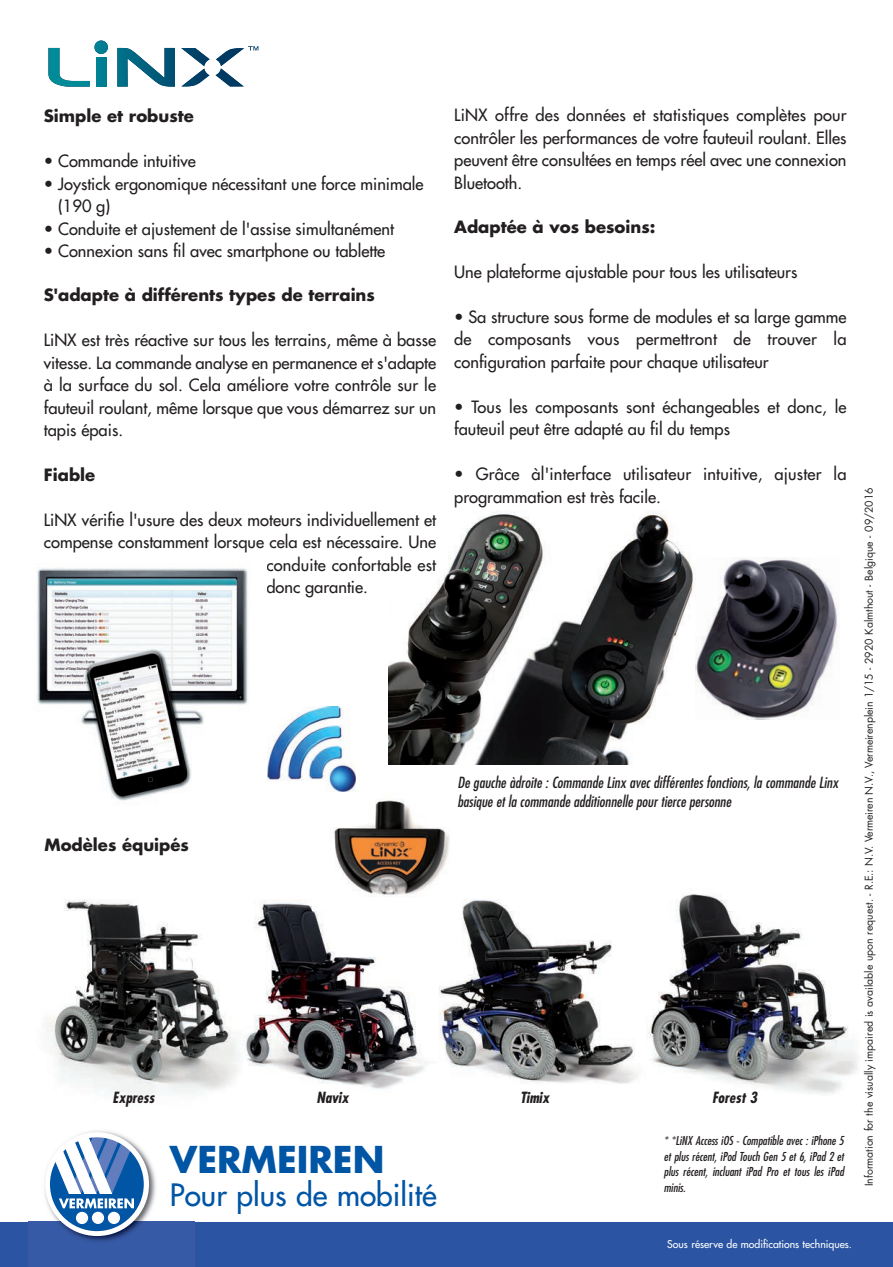
<style>
.page{position:relative;width:893px;height:1267px;background:#fff}
.page>*{position:absolute;margin:0;border:0;box-sizing:border-box;transform-origin:0 0}
.t1{font:700 36px "Futura";color:#0155a5}
.t2{font:30px "Futura";color:#0155a5}
.t3{font:16.5px/22.5px "Futura";color:#231f20}
.t4{font:700 16.5px "Futura";color:#231f20}
.t5{font:italic condensed 15px/19.4px "Futura";color:#231f20}
.t6{font:italic 700 condensed 15px "Futura";color:#231f20}
.t7{font:italic condensed 12px/15.6px "Futura";color:#231f20;text-align:justify}
.t8{font:10.5px "Futura";color:#231f20}
.t9{font:10.5px "Futura";color:#fff}
</style>
<div class="page">
<img style="left:388px;top:511px;width:306px;height:254px">
<div style="left:0;top:1222px;width:893px;height:45px;background:#2b55a3"></div>
<img style="left:28px;top:1131px;width:167px;height:136px">
<svg style="left:45px;top:1132px;width:104px;height:104px"></svg>
<svg style="left:48px;top:48px;width:42px;height:39px"></svg>
<div style="left:96px;top:58px;width:11px;height:29px;background:#007e93"></div>
<svg style="left:117px;top:48px;width:58px;height:39px"></svg>
<div style="left:94px;top:40px;width:14px;height:14px;background:#007e93;border-radius:50%"></div>
<svg style="left:181px;top:46px;width:77px;height:41px"></svg>
<img style="left:695px;top:557px;width:143px;height:163px">
<img style="left:45px;top:894px;width:813px;height:202px">
<img style="left:37px;top:568px;width:211px;height:233px">
<img style="left:320px;top:800px;width:136px;height:109px">
<img style="left:268px;top:706px;width:87px;height:86px">
<p class="t4" style="left:44px;top:109px;width:152px">Simple et robuste</p>
<p class="t3" style="left:44px;top:151px;width:154px">• Commande intuitive</p>
<p class="t3" style="left:58px;top:173px;width:367px;text-indent:-14px">• Joystick ergonomique nécessitant une force minimale (190 g)</p>
<p class="t3" style="left:44px;top:218px;width:352px">• Conduite et ajustement de l'assise simultanément</p>
<p class="t3" style="left:44px;top:241px;width:343px">• Connexion sans fil avec smartphone ou tablette</p>
<p class="t4" style="left:44px;top:288px;width:333px">S'adapte à différents types de terrains</p>
<p class="t3" style="left:44px;top:330px;width:394px;text-align:justify">LiNX est très réactive sur tous les terrains, même à basse vitesse. La commande analyse en permanence et s'adapte à la surface du sol. Cela améliore votre contrôle sur le fauteuil roulant, même lorsque que vous démarrez sur un tapis épais.</p>
<p class="t4" style="left:44px;top:467px;width:53px">Fiable</p>
<p class="t3" style="left:44px;top:510px;width:394px">LiNX vérifie l'usure des deux moteurs individuellement et</p>
<p class="t3" style="left:44px;top:532px;width:394px">compense constamment lorsque cela est nécessaire. Une</p>
<p class="t3" style="left:266px;top:555px;width:171px">conduite confortable est</p>
<p class="t3" style="left:266px;top:577px;width:103px">donc garantie.</p>
<p class="t3" style="left:454px;top:105px;width:394px;text-align:justify">LiNX offre des données et statistiques complètes pour contrôler les performances de votre fauteuil roulant. Elles peuvent être consultées en temps réel avec une connexion Bluetooth.</p>
<p class="t4" style="left:454px;top:219px;width:203px">Adaptée à vos besoins:</p>
<p class="t3" style="left:454px;top:262px;width:345px">Une plateforme ajustable pour tous les utilisateurs</p>
<p class="t3" style="left:454px;top:307px;width:394px;text-align:justify">• Sa structure sous forme de modules et sa large gamme de composants vous permettront de trouver la configuration parfaite pour chaque utilisateur</p>
<p class="t3" style="left:454px;top:397px;width:394px">• Tous les composants sont échangeables et donc, le fauteuil peut être adapté au fil du temps</p>
<p class="t3" style="left:454px;top:464px;width:394px">• Grâce àl'interface utilisateur intuitive, ajuster la programmation est très facile.</p>
<p class="t4" style="left:45px;top:837px;width:146px">Modèles équipés</p>
<p class="t5" style="left:458px;top:773px;width:385px">De gauche àdroite :Commande Linx avecdifférentesfonctions,la commande Linx basique etla commande additionnelle pourtierce personne</p>
<p class="t6" style="left:113px;top:1091px;width:46px">Express</p>
<p class="t6" style="left:316px;top:1091px;width:36px">Navix</p>
<p class="t6" style="left:520px;top:1091px;width:33px">Timix</p>
<p class="t6" style="left:712px;top:1091px;width:49px">Forest 3</p>
<h1 class="t1" style="left:170px;top:1143px;width:216px">VERMEIREN</h1>
<h2 class="t2" style="left:170px;top:1180px;width:268px">Pour plus de mobilité</h2>
<p class="t7" style="left:664px;top:1134px;width:184px">* *LiNX Access iOS - Compatible avec : iPhone 5 et plus récent, iPod Touch Gen 5 et 6, iPad 2 et plus récent, incluant iPad Pro et tous les iPad minis.</p>
<p class="t9" style="left:667px;top:1239px;width:186px">Sous réserve de modifications techniques.</p>
<p class="t8" style="left:864px;top:1186px;width:701px;rotate:-90deg">Information for the visually impaired is available upon request. - R.E.: N.V. Vermeiren N.V., Vermeirenplein 1/15 - 2920 Kalmthout - Belgique - 09/2016</p>
</div>
